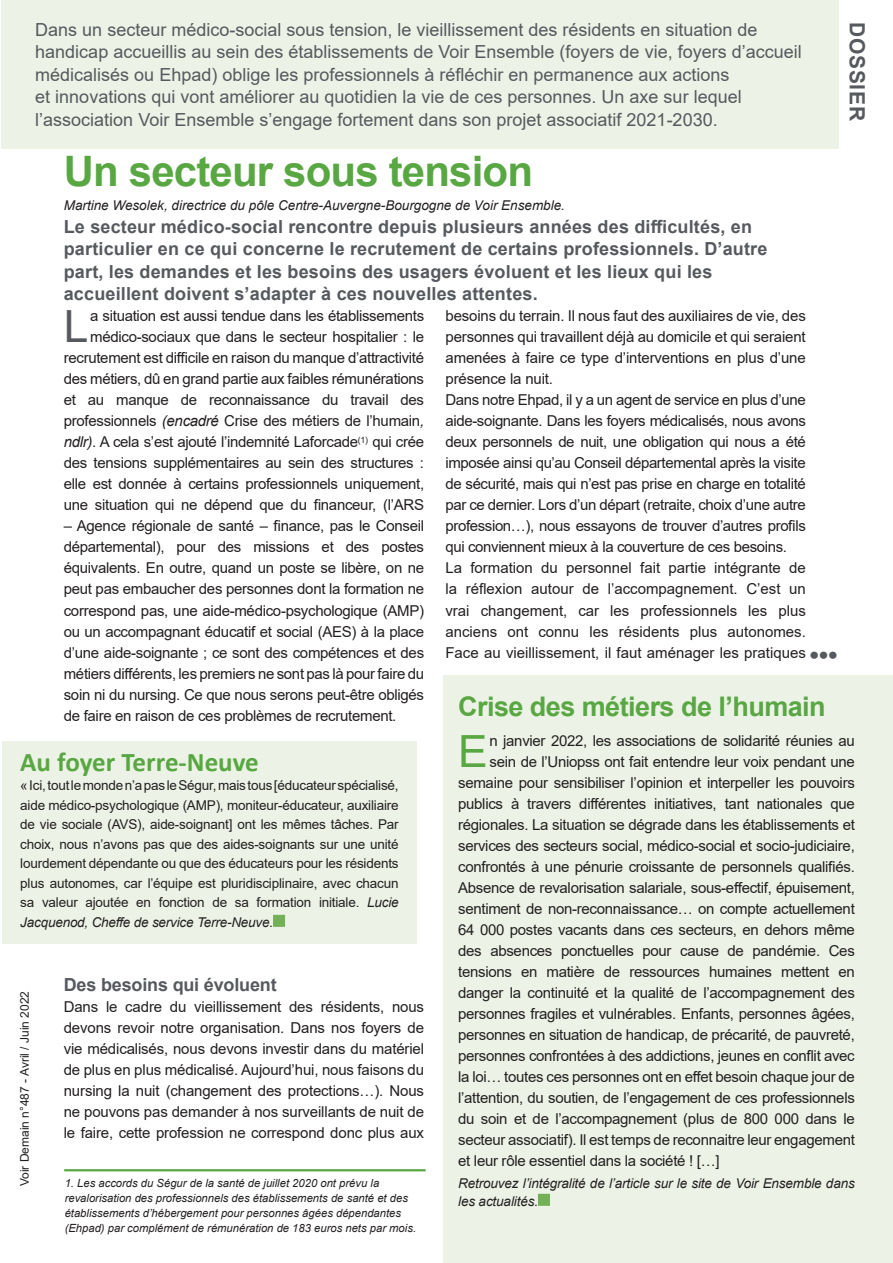
<style>
.page{position:relative;width:893px;height:1263px;background:#fff}
.page>*{position:absolute;margin:0;border:0;box-sizing:border-box;transform-origin:0 0}
.t1{font:44.4px "Arial";color:#59a743}
.t2{font:44.4px "Arial";color:#56595e}
.t3{font:700 42px "Arial";letter-spacing:-.02em;color:#59a743}
.t4{font:700 27px "Arial";letter-spacing:-.02em;color:#59a743}
.t5{font:700 27px "Calibri";color:#59a743}
.t6{font:700 25.5px "Arial";color:#56595e}
.t7{font:700 21px "Arial";letter-spacing:.035em;color:#56595e}
.t8{font:18px/22.5px "Arial";color:#56595e}
.t9{font:700 18px/22.5px "Arial";letter-spacing:.01em;color:#56595e}
.t10{font:700 18px "Arial";letter-spacing:-.01em;color:#56595e}
.t11{font:15px/21px "Arial";letter-spacing:-.02em;color:#231f20;text-align:justify}
.t12{font:13.5px/19.5px "Arial";letter-spacing:-.015em;color:#231f20;text-align:justify}
.t13{font:italic 13.5px/18px "Arial";letter-spacing:-.01em;color:#231f20}
.t14{font:12px "Arial";color:#231f20}
.t15{font:italic 11.25px/15px "Arial";color:#231f20}
.s1{font-style:italic}
</style>
<div class="page">
<div style="left:2px;top:741px;width:415px;height:203px;background:#ecf3e6"></div>
<div style="left:444px;top:675px;width:449px;height:588px;background:#ecf3e6"></div>
<div style="left:538px;top:1194px;width:12px;height:12px;background:#74b057;border:1px solid #74b057"></div>
<hr style="left:64px;top:1169px;width:362px;height:2px;background:#59a743">
<div style="left:1px;top:0;width:838px;height:148px;background:#ecf3e6"></div>
<div style="left:273px;top:915px;width:12px;height:12px;background:#74b057;border:1px solid #74b057"></div>
<p class="t8" style="left:35px;top:18px;width:768px">Dans un secteur médico-social sous tension, le vieillissement des résidents en situation de handicap accueillis au sein des établissements de Voir Ensemble (foyers de vie, foyers d’accueil médicalisés ou Ehpad) oblige les professionnels à réfléchir en permanence aux actions<br>et innovations qui vont améliorer au quotidien la vie de ces personnes. Un axe sur lequel l’association Voir Ensemble s’engage fortement dans son projet associatif 2021-2030.</p>
<h2 class="t3" style="left:64px;top:142px;width:471px">Un secteur sous tension</h2>
<p class="t13" style="left:64px;top:197px;width:503px">Martine Wesolek, directrice du pôle Centre-Auvergne-Bourgogne de Voir Ensemble.</p>
<h3 class="t7" style="left:872px;top:22px;width:100px;rotate:90deg">Dossier</h3>
<p class="t9" style="left:64px;top:215px;width:705px">Le secteur médico-social rencontre depuis plusieurs années des difficultés, en particulier en ce qui concerne le recrutement de certains professionnels. D’autre part, les demandes et les besoins des usagers évoluent et les lieux qui les accueillent doivent s’adapter à ces nouvelles attentes.</p>
<h1 class="t2" style="left:64px;top:296px;width:26px">L</h1>
<p class="t11" style="left:445px;top:306px;width:362px;text-align:left">besoins du terrain. Il nous faut des auxiliaires de vie, des personnes qui travaillent déjà au domicile et qui seraient amenées à faire ce type d’interventions en plus d’une présence la nuit.<br>Dans notre Ehpad, il y a un agent de service en plus d’une aide-soignante. Dans les foyers médicalisés, nous avons deux personnels de nuit, une obligation qui nous a été imposée ainsi qu’au Conseil départemental après la visite de sécurité, mais qui n’est pas prise en charge en totalité par ce dernier. Lors d’un départ (retraite, choix d’une autre profession…), nous essayons de trouver d’autres profils qui conviennent mieux à la couverture de ces besoins.<br>La formation du personnel fait partie intégrante de la réflexion autour de l’accompagnement. C’est un vrai changement, car les professionnels les plus anciens ont connu les résidents plus autonomes.<br>Face au vieillissement, il faut aménager les pratiques</p>
<p class="t11" style="left:64px;top:306px;width:362px;text-align:right">a situation est aussi tendue dans les établissements médico-sociaux que dans le secteur hospitalier : le recrutement est difficile en raison du manque d’attractivité des métiers, dû en grand partie aux faibles rémunérations et au manque de reconnaissance du travail des professionnels <span class="s1">(encadré</span> Crise des métiers de l’humain<span class="s1">, ndlr)</span>. A cela s’est ajouté l’indemnité Laforcade<sup>(1)</sup> qui crée des tensions supplémentaires au sein des structures : elle est donnée à certains professionnels uniquement, une situation qui ne dépend que du financeur, (l’ARS</p>
<p class="t11" style="left:64px;top:516px;width:362px">– Agence régionale de santé – finance, pas le Conseil départemental), pour des missions et des postes équivalents. En outre, quand un poste se libère, on ne peut pas embaucher des personnes dont la formation ne correspond pas, une aide-médico-psychologique (AMP) ou un accompagnant éducatif et social (AES) à la place d’une aide-soignante ; ce sont des compétences et des métiers différents, les premiers ne sont pas là pour faire du soin ni du nursing. Ce que nous serons peut-être obligés de faire en raison de ces problèmes de recrutement.</p>
<h3 class="t6" style="left:810px;top:636px;width:29px">•••</h3>
<h3 class="t4" style="left:458px;top:687px;width:369px">Crise des métiers de l’humain</h3>
<h1 class="t1" style="left:458px;top:720px;width:31px">E</h1>
<p class="t11" style="left:489px;top:730px;width:367px">n janvier 2022, les associations de solidarité réunies au</p>
<h3 class="t5" style="left:20px;top:743px;width:240px">Au foyer Terre-Neuve</h3>
<p class="t12" style="left:20px;top:776px;width:380px">«Ici, tout le monde n’a pas le Ségur, mais tous [éducateur spécialisé, aide médico-psychologique (AMP), moniteur-éducateur, auxiliaire de vie sociale (AVS), aide-soignant] ont les mêmes tâches. Par choix, nous n’avons pas que des aides-soignants sur une unité lourdement dépendante ou que des éducateurs pour les résidents plus autonomes, car l’équipe est pluridisciplinaire, avec chacun sa valeur ajoutée en fonction de sa formation initiale. <span class="s1">Lucie Jacquenod, Cheffe de service Terre-Neuve.</span></p>
<p class="t11" style="left:489px;top:751px;width:367px">sein de l’Uniopss ont fait entendre leur voix pendant une</p>
<p class="t11" style="left:458px;top:772px;width:398px">semaine pour sensibiliser l’opinion et interpeller les pouvoirs</p>
<p class="t11" style="left:458px;top:793px;width:398px">publics à travers différentes initiatives, tant nationales que</p>
<p class="t11" style="left:458px;top:814px;width:398px">régionales. La situation se dégrade dans les établissements et</p>
<p class="t11" style="left:458px;top:835px;width:398px">services des secteurs social, médico-social et socio-judiciaire,</p>
<p class="t11" style="left:458px;top:856px;width:398px">confrontés à une pénurie croissante de personnels qualifiés.</p>
<p class="t11" style="left:458px;top:877px;width:398px">Absence de revalorisation salariale, sous-effectif, épuisement,</p>
<p class="t11" style="left:458px;top:898px;width:398px">sentiment de non-reconnaissance… on compte actuellement</p>
<p class="t11" style="left:458px;top:919px;width:398px">64 000 postes vacants dans ces secteurs, en dehors même</p>
<p class="t11" style="left:458px;top:940px;width:398px">des absences ponctuelles pour cause de pandémie. Ces</p>
<p class="t11" style="left:458px;top:961px;width:398px">tensions en matière de ressources humaines mettent en</p>
<p class="t11" style="left:458px;top:982px;width:398px">danger la continuité et la qualité de l’accompagnement des</p>
<p class="t11" style="left:458px;top:1003px;width:398px">personnes fragiles et vulnérables. Enfants, personnes âgées,</p>
<p class="t11" style="left:458px;top:1024px;width:398px">personnes en situation de handicap, de précarité, de pauvreté,</p>
<p class="t11" style="left:458px;top:1045px;width:398px">personnes confrontées à des addictions, jeunes en conflit avec</p>
<p class="t11" style="left:458px;top:1066px;width:398px">la loi… toutes ces personnes ont en effet besoin chaque jour de</p>
<p class="t11" style="left:458px;top:1087px;width:398px">l’attention, du soutien, de l’engagement de ces professionnels</p>
<p class="t11" style="left:458px;top:1108px;width:398px">du soin et de l’accompagnement (plus de 800 000 dans le</p>
<p class="t11" style="left:458px;top:1129px;width:398px">secteur associatif). Il est temps de reconnaitre leur engagement</p>
<p class="t11" style="left:458px;top:1150px;width:263px">et leur rôle essentiel dans la société ! […]</p>
<p class="t13" style="left:458px;top:1174px;width:398px">Retrouvez l’intégralité de l’article sur le site de Voir Ensemble dans les actualités.</p>
<p class="t10" style="left:64px;top:971px;width:214px">Des besoins qui évoluent</p>
<p class="t11" style="left:64px;top:996px;width:362px">Dans le cadre du vieillissement des résidents, nous devons revoir notre organisation. Dans nos foyers de vie médicalisés, nous devons investir dans du matériel de plus en plus médicalisé. Aujourd’hui, nous faisons du nursing la nuit (changement des protections…). Nous ne pouvons pas demander à nos surveillants de nuit de le faire, cette profession ne correspond donc plus aux</p>
<p class="t14" style="left:16px;top:1186px;width:197px;rotate:-90deg">Voir Demain n°487 - Avril / Juin 2022</p>
<p class="t15" style="left:65px;top:1175px;width:353px">1. Les accords du Ségur de la santé de juillet 2020 ont prévu la revalorisation des professionnels des établissements de santé et des établissements d’hébergement pour personnes âgées dépendantes (Ehpad) par complément de rémunération de 183 euros nets par mois.</p>
</div>
